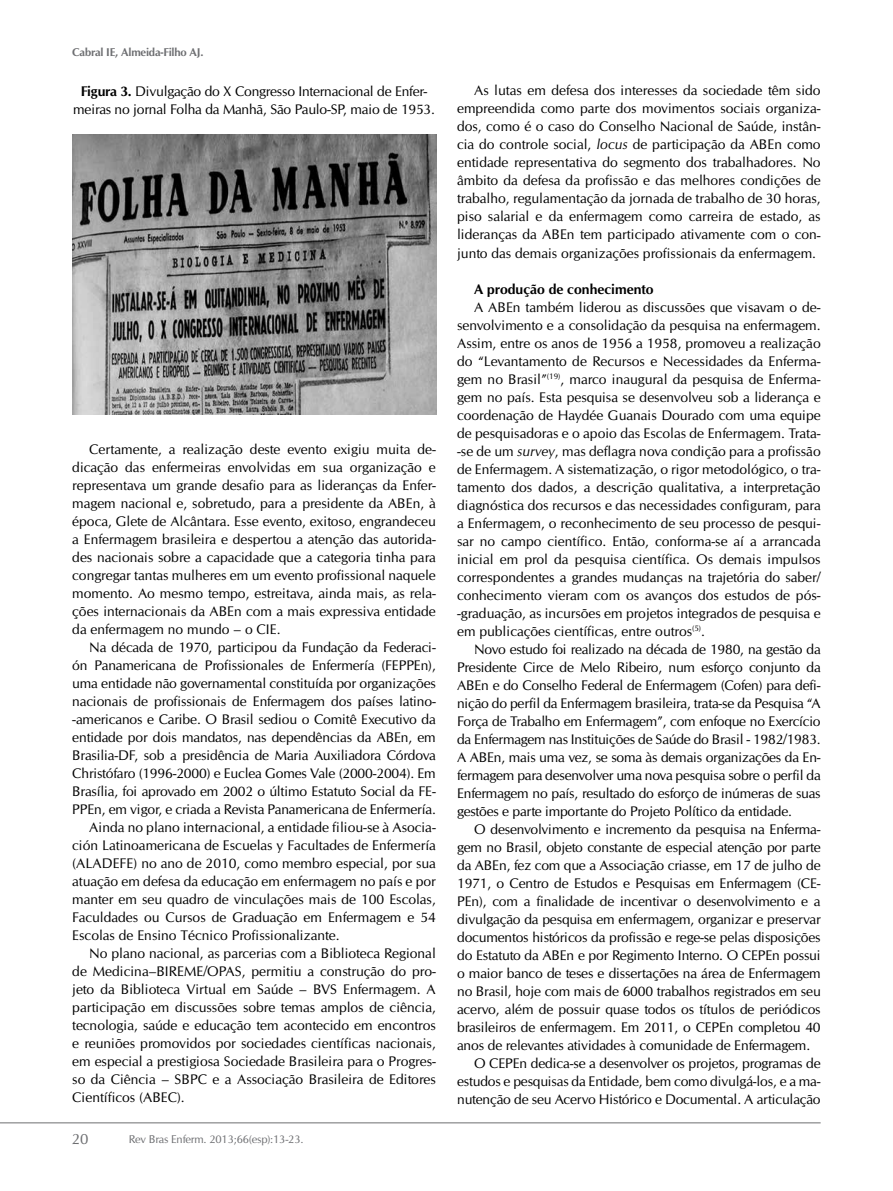
<style>
.page{position:relative;width:893px;height:1191px;background:#fff}
.page>*{position:absolute;margin:0;border:0;box-sizing:border-box;transform-origin:0 0}
.t1{font:15px "URW Classico";color:#6d6e71}
.t2{font:13.95px/18px "URW Classico";letter-spacing:-.01em;color:#000;text-align:justify}
.t3{font:700 13.95px "URW Classico";color:#000}
.t4{font:11.25px "URW Classico";letter-spacing:-.015em;color:#6d6e71}
.t5{font:700 11.25px "URW Classico";letter-spacing:-.015em;color:#6d6e71}
.s1{font-weight:700}
.s2{font-style:italic}
</style>
<div class="page">
<hr style="left:0;top:1122px;width:821px;height:1px;background:#6d6e71">
<img style="left:72px;top:135px;width:364px;height:280px">
<p class="t5" style="left:72px;top:45px;width:133px">Cabral IE, Almeida-Filho AJ.</p>
<p class="t2" style="left:73px;top:82px;width:363px;text-align:center"><span class="s1">Figura 3.</span> Divulgação do X Congresso Internacional de Enfer&shy;meiras no jornal Folha da Manhã, São Paulo-SP, maio de 1953.</p>
<p class="t2" style="left:72px;top:440px;width:365px;text-indent:17px">Certamente, a realização deste evento exigiu muita de&shy;dicação das enfermeiras envolvidas em sua organização e representava um grande desafio para as lideranças da Enfer&shy;magem nacional e, sobretudo, para a presidente da ABEn, à época, Glete de Alcântara. Esse evento, exitoso, engrandeceu a Enfermagem brasileira e despertou a atenção das autorida&shy;des nacionais sobre a capacidade que a categoria tinha para congregar tantas mulheres em um evento profissional naquele momento. Ao mesmo tempo, estreitava, ainda mais, as rela&shy;ções internacionais da ABEn com a mais expressiva entidade da enfermagem no mundo – o CIE.</p>
<p class="t2" style="left:89px;top:638px;width:348px">Na década de 1970, participou da Fundação da Federaci-</p>
<p class="t2" style="left:72px;top:656px;width:365px">ón Panamericana de Profissionales de Enfermería (FEPPEn),</p>
<p class="t2" style="left:72px;top:674px;width:365px">uma entidade não governamental constituída por organizações</p>
<p class="t2" style="left:72px;top:692px;width:365px">nacionais de profissionais de Enfermagem dos países latino-</p>
<p class="t2" style="left:72px;top:710px;width:365px">-americanos e Caribe. O Brasil sediou o Comitê Executivo da</p>
<p class="t2" style="left:72px;top:728px;width:365px">entidade por dois mandatos, nas dependências da ABEn, em</p>
<p class="t2" style="left:72px;top:746px;width:365px">Brasilia-DF, sob a presidência de Maria Auxiliadora Córdova</p>
<p class="t2" style="left:72px;top:764px;width:365px">Christófaro (1996-2000) e Euclea Gomes Vale (2000-2004). Em</p>
<p class="t2" style="left:72px;top:782px;width:365px">Brasília, foi aprovado em 2002 o último Estatuto Social da FE-</p>
<p class="t2" style="left:72px;top:800px;width:365px">PPEn, em vigor, e criada a Revista Panamericana de Enfermería.</p>
<p class="t2" style="left:89px;top:818px;width:348px">Ainda no plano internacional, a entidade filiou-se à Asocia-</p>
<p class="t2" style="left:72px;top:836px;width:365px">ción Latinoamericana de Escuelas y Facultades de Enfermería</p>
<p class="t2" style="left:72px;top:854px;width:365px">(ALADEFE) no ano de 2010, como membro especial, por sua</p>
<p class="t2" style="left:72px;top:872px;width:365px">atuação em defesa da educação em enfermagem no país e por</p>
<p class="t2" style="left:72px;top:890px;width:365px">manter em seu quadro de vinculações mais de 100 Escolas,</p>
<p class="t2" style="left:72px;top:908px;width:365px">Faculdades ou Cursos de Graduação em Enfermagem e 54</p>
<p class="t2" style="left:72px;top:926px;width:269px">Escolas de Ensino Técnico Profissionalizante.</p>
<p class="t2" style="left:89px;top:944px;width:348px">No plano nacional, as parcerias com a Biblioteca Regional</p>
<p class="t2" style="left:72px;top:962px;width:365px">de Medicina–BIREME/OPAS, permitiu a construção do pro-</p>
<p class="t2" style="left:72px;top:980px;width:365px">jeto da Biblioteca Virtual em Saúde – BVS Enfermagem. A</p>
<p class="t2" style="left:72px;top:998px;width:365px">participação em discussões sobre temas amplos de ciência,</p>
<p class="t2" style="left:72px;top:1016px;width:365px">tecnologia, saúde e educação tem acontecido em encontros</p>
<p class="t2" style="left:72px;top:1034px;width:365px">e reuniões promovidos por sociedades científicas nacionais,</p>
<p class="t2" style="left:72px;top:1052px;width:365px">em especial a prestigiosa Sociedade Brasileira para o Progres-</p>
<p class="t2" style="left:72px;top:1070px;width:365px">so da Ciência – SBPC e a Associação Brasileira de Editores</p>
<p class="t2" style="left:72px;top:1088px;width:114px">Científicos (ABEC).</p>
<p class="t1" style="left:72px;top:1130px;width:18px">20</p>
<p class="t4" style="left:129px;top:1133px;width:176px">Rev Bras Enferm. 2013;66(esp):13-23.</p>
<p class="t2" style="left:457px;top:82px;width:365px;text-indent:17px">As lutas em defesa dos interesses da sociedade têm sido empreendida como parte dos movimentos sociais organiza&shy;dos, como é o caso do Conselho Nacional de Saúde, instân&shy;cia do controle social, <span class="s2">locus</span> de participação da ABEn como entidade representativa do segmento dos trabalhadores. No âmbito da defesa da profissão e das melhores condições de trabalho, regulamentação da jornada de trabalho de 30 horas, piso salarial e da enfermagem como carreira de estado, as lideranças da ABEn tem participado ativamente com o con&shy;junto das demais organizações profissionais da enfermagem.</p>
<p class="t3" style="left:474px;top:280px;width:181px">A produção de conhecimento</p>
<p class="t2" style="left:457px;top:298px;width:365px;text-indent:17px">A ABEn também liderou as discussões que visavam o de&shy;senvolvimento e a consolidação da pesquisa na enfermagem.<br>Assim, entre os anos de 1956 a 1958, promoveu a realização do “Levantamento de Recursos e Necessidades da Enferma&shy;gem no Brasil”<sup>(19)</sup>, marco inaugural da pesquisa de Enferma&shy;gem no país. Esta pesquisa se desenvolveu sob a liderança e coordenação de Haydée Guanais Dourado com uma equipe de pesquisadoras e o apoio das Escolas de Enfermagem. Trata--se de um <span class="s2">survey</span>, mas deflagra nova condição para a profissão de Enfermagem. A sistematização, o rigor metodológico, o tra&shy;tamento dos dados, a descrição qualitativa, a interpretação diagnóstica dos recursos e das necessidades configuram, para a Enfermagem, o reconhecimento de seu processo de pesqui&shy;sar no campo científico. Então, conforma-se aí a arrancada inicial em prol da pesquisa científica. Os demais impulsos correspondentes a grandes mudanças na trajetória do saber/ conhecimento vieram com os avanços dos estudos de pós--graduação, as incursões em projetos integrados de pesquisa e em publicações científicas, entre outros<sup>(5)</sup>.</p>
<p class="t2" style="left:457px;top:640px;width:365px;text-indent:17px">Novo estudo foi realizado na década de 1980, na gestão da Presidente Circe de Melo Ribeiro, num esforço conjunto da ABEn e do Conselho Federal de Enfermagem (Cofen) para defi&shy;nição do perfil da Enfermagem brasileira, trata-se da Pesquisa “A Força de Trabalho em Enfermagem”, com enfoque no Exercício da Enfermagem nas Instituições de Saúde do Brasil - 1982/1983.<br>A ABEn, mais uma vez, se soma às demais organizações da En&shy;fermagem para desenvolver uma nova pesquisa sobre o perfil da Enfermagem no país, resultado do esforço de inúmeras de suas gestões e parte importante do Projeto Político da entidade.</p>
<p class="t2" style="left:474px;top:820px;width:348px">O desenvolvimento e incremento da pesquisa na Enferma-</p>
<p class="t2" style="left:457px;top:838px;width:365px">gem no Brasil, objeto constante de especial atenção por parte</p>
<p class="t2" style="left:457px;top:856px;width:365px">da ABEn, fez com que a Associação criasse, em 17 de julho de</p>
<p class="t2" style="left:457px;top:874px;width:365px">1971, o Centro de Estudos e Pesquisas em Enfermagem (CE-</p>
<p class="t2" style="left:457px;top:892px;width:365px">PEn), com a finalidade de incentivar o desenvolvimento e a</p>
<p class="t2" style="left:457px;top:910px;width:365px">divulgação da pesquisa em enfermagem, organizar e preservar</p>
<p class="t2" style="left:457px;top:928px;width:365px">documentos históricos da profissão e rege-se pelas disposições</p>
<p class="t2" style="left:457px;top:946px;width:365px">do Estatuto da ABEn e por Regimento Interno. O CEPEn possui</p>
<p class="t2" style="left:457px;top:964px;width:365px">o maior banco de teses e dissertações na área de Enfermagem</p>
<p class="t2" style="left:457px;top:982px;width:365px">no Brasil, hoje com mais de 6000 trabalhos registrados em seu</p>
<p class="t2" style="left:457px;top:1000px;width:365px">acervo, além de possuir quase todos os títulos de periódicos</p>
<p class="t2" style="left:457px;top:1018px;width:365px">brasileiros de enfermagem. Em 2011, o CEPEn completou 40</p>
<p class="t2" style="left:457px;top:1036px;width:355px">anos de relevantes atividades à comunidade de Enfermagem.</p>
<p class="t2" style="left:474px;top:1054px;width:348px">O CEPEn dedica-se a desenvolver os projetos, programas de</p>
<p class="t2" style="left:457px;top:1072px;width:365px">estudos e pesquisas da Entidade, bem como divulgá-los, e a ma-</p>
<p class="t2" style="left:457px;top:1090px;width:365px">nutenção de seu Acervo Histórico e Documental. A articulação</p>
</div>
